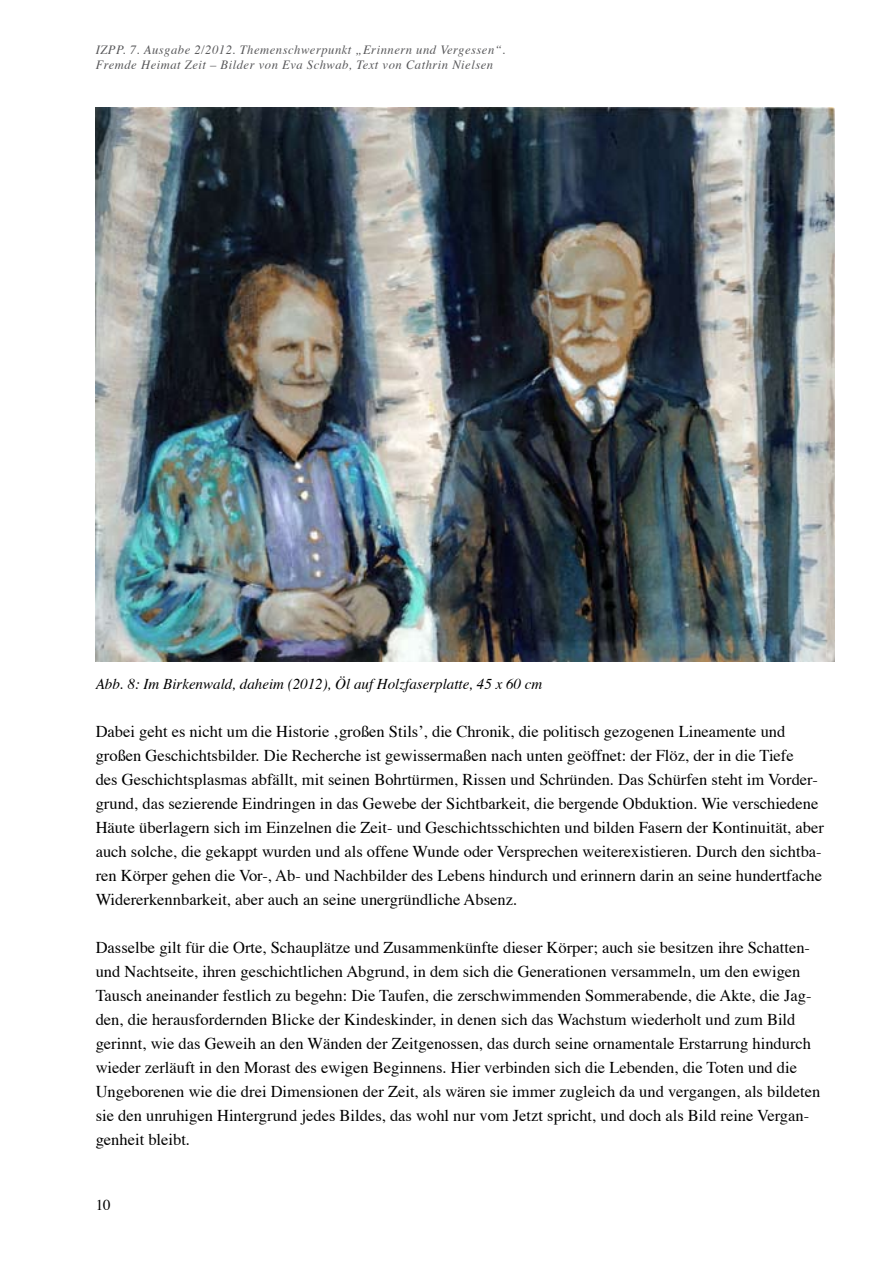
<style>
.page{position:relative;width:893px;height:1263px;background:#fff}
.page>*{position:absolute;margin:0;border:0;box-sizing:border-box;transform-origin:0 0}
.t1{font:16.5px/24px "Times";color:#000}
.t2{font:italic 15px "Times";color:#000}
.t3{font:15px "Times";color:#000}
.t4{font:italic 12.6px/15px "Times";letter-spacing:.04em;color:#58585a}
</style>
<div class="page">
<img style="left:96px;top:108px;width:738px;height:553px">
<p class="t4" style="left:96px;top:41px;width:411px">IZPP. 7. Ausgabe 2/2012. Themenschwerpunkt „Erinnern und Vergessen“.<br>Fremde Heimat Zeit – Bilder von Eva Schwab, Text von Cathrin Nielsen</p>
<p class="t2" style="left:96px;top:670px;width:448px">Abb. 8: Im Birkenwald, daheim (2012), Öl auf Holzfaserplatte, 45 x 60 cm</p>
<p class="t1" style="left:96px;top:718px;width:730px">Dabei geht es nicht um die Historie ‚großen Stils’, die Chronik, die politisch gezogenen Lineamente und großen Geschichtsbilder. Die Recherche ist gewissermaßen nach unten geöffnet: der Flöz, der in die Tiefe<br>des Geschichtsplasmas abfällt, mit seinen Bohrtürmen, Rissen und Schründen. Das Schürfen steht im Vorder&shy;grund, das sezierende Eindringen in das Gewebe der Sichtbarkeit, die bergende Obduktion. Wie verschiedene Häute überlagern sich im Einzelnen die Zeit- und Geschichtsschichten und bilden Fasern der Kontinuität, aber auch solche, die gekappt wurden und als offene Wunde oder Versprechen weiterexistieren. Durch den sichtba&shy;ren Körper gehen die Vor-, Ab- und Nachbilder des Lebens hindurch und erinnern darin an seine hundertfache Widererkennbarkeit, aber auch an seine unergründliche Absenz.</p>
<p class="t1" style="left:96px;top:934px;width:726px">Dasselbe gilt für die Orte, Schauplätze und Zusammenkünfte dieser Körper; auch sie besitzen ihre Schatten&shy;und Nachtseite, ihren geschichtlichen Abgrund, in dem sich die Generationen versammeln, um den ewigen Tausch aneinander festlich zu begehn: Die Taufen, die zerschwimmenden Sommerabende, die Akte, die Jag&shy;den, die herausfordernden Blicke der Kindeskinder, in denen sich das Wachstum wiederholt und zum Bild gerinnt, wie das Geweih an den Wänden der Zeitgenossen, das durch seine ornamentale Erstarrung hindurch wieder zerläuft in den Morast des ewigen Beginnens. Hier verbinden sich die Lebenden, die Toten und die Ungeborenen wie die drei Dimensionen der Zeit, als wären sie immer zugleich da und vergangen, als bildeten sie den unruhigen Hintergrund jedes Bildes, das wohl nur vom Jetzt spricht, und doch als Bild reine Vergan&shy;genheit bleibt.</p>
<p class="t3" style="left:96px;top:1191px;width:16px">10</p>
</div>
